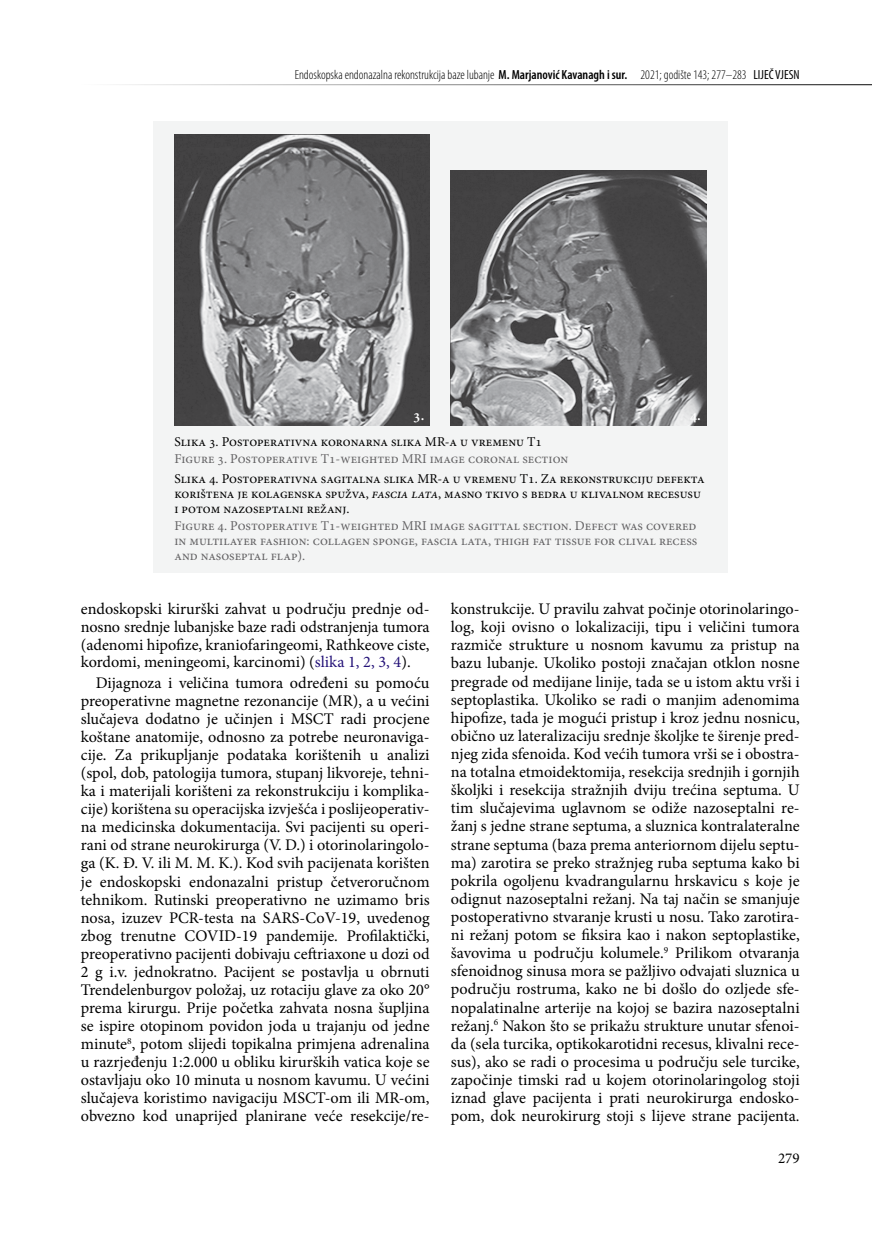
<style>
.page{position:relative;width:872px;height:1234px;background:#fff}
.page>*{position:absolute;margin:0;border:0;box-sizing:border-box;transform-origin:0 0}
.t1{font:16.2px/18.1px "Minion Pro";color:#000;text-align:justify}
.t2{font:600 15px "Minion Pro";color:#fff}
.t3{font:15px "Minion Pro";color:#000}
.t4{font:13.5px/15px "Minion Pro";color:#000}
.t5{font:13.5px/15px "Minion Pro";color:#646365;text-align:justify}
.t6{font:300 condensed 13.2px "Myriad Pro";color:#000}
.s1{font-weight:600}
.s2{font-weight:400}
.s3{font-style:italic}
.s4{color:#231177}
</style>
<div class="page">
<hr style="left:81px;top:84px;width:791px;height:1px;background:#000">
<div style="left:153px;top:121px;width:574px;height:451px;background:#f3f4f4"></div>
<img style="left:174px;top:134px;width:255px;height:291px">
<img style="left:451px;top:170px;width:255px;height:255px">
<p class="t6" style="left:295px;top:67px;width:506px">Endoskopska endonazalna rekonstrukcija baze lubanje <span class="s1">M. Marjanović Kavanagh i sur.</span> 2021; godište 143; 277–283 <span class="s2">LIJEČ VJESN</span></p>
<p class="t2" style="left:413px;top:405px;width:13px">3.</p>
<p class="t2" style="left:689px;top:405px;width:13px">4.</p>
<p class="t4" style="left:174px;top:434px;width:369px">Slika 3. Postoperativna koronarna slika MR-a u vremenu T1</p>
<p class="t5" style="left:174px;top:451px;width:395px">Figure 3. Postoperative T1-weighted MRI image coronal section</p>
<p class="t4" style="left:174px;top:471px;width:532px">Slika 4. Postoperativna sagitalna slika MR-a u vremenu T1. Za rekonstrukciju defekta korištena je kolagenska spužva, <span class="s3">fascia lata</span>, masno tkivo s bedra u klivalnom recesusu i potom nazoseptalni režanj.</p>
<p class="t5" style="left:174px;top:518px;width:524px">Figure 4. Postoperative T1-weighted MRI image sagittal section. Defect was covered in multilayer fashion: collagen sponge, fascia lata, thigh fat tissue for clival recess and nasoseptal flap).</p>
<p class="t1" style="left:81px;top:600px;width:350px;line-height:17.7px">endoskopski kirurški zahvat u području prednje od&shy;nosno srednje lubanjske baze radi odstranjenja tumora (adenomi hipofize, kraniofaringeomi, Rathkeove ciste, kordomi, meningeomi, karcinomi) (<span class="s4">slika 1, 2, 3, 4</span>).</p>
<p class="t1" style="left:81px;top:673px;width:350px;text-indent:15px">Dijagnoza i veličina tumora određeni su pomoću preoperativne magnetne rezonancije (MR), a u većini slučajeva dodatno je učinjen i MSCT radi procjene koštane anatomije, odnosno za potrebe neuronaviga&shy;cije. Za prikupljanje podataka korištenih u analizi (spol, dob, patologija tumora, stupanj likvoreje, tehni&shy;ka i materijali korišteni za rekonstrukciju i komplika&shy;cije) korištena su operacijska izvješća i poslijeoperativ&shy;na medicinska dokumentacija. Svi pacijenti su operi&shy;rani od strane neurokirurga (V. D.) i otorinolaringolo&shy;ga (K. Đ. V. ili M. M. K.). Kod svih pacijenata korišten je endoskopski endonazalni pristup četveroručnom tehnikom. Rutinski preoperativno ne uzimamo bris nosa, izuzev PCR-testa na SARS-CoV-19, uvedenog zbog trenutne COVID-19 pandemije. Profilaktički, preoperativno pacijenti dobivaju ceftriaxone u dozi od 2 g i.v. jednokratno. Pacijent se postavlja u obrnuti Trendelenburgov položaj, uz rotaciju glave za oko 20° prema kirurgu. Prije početka zahvata nosna šupljina se ispire otopinom povidon joda u trajanju od jedne minute<sup>8</sup>, potom slijedi topikalna primjena adrenalina u razrjeđenju 1:2.000 u obliku kirurških vatica koje se ostavljaju oko 10 minuta u nosnom kavumu. U većini slučajeva koristimo navigaciju MSCT-om ili MR-om, obvezno kod unaprijed planirane veće resekcije/re-</p>
<p class="t1" style="left:451px;top:600px;width:350px">konstrukcije. U pravilu zahvat počinje otorinolaringo&shy;log, koji ovisno o lokalizaciji, tipu i veličini tumora razmiče strukture u nosnom kavumu za pristup na bazu lubanje. Ukoliko postoji značajan otklon nosne pregrade od medijane linije, tada se u istom aktu vrši i septoplastika. Ukoliko se radi o manjim adenomima hipofize, tada je mogući pristup i kroz jednu nosnicu, obično uz lateralizaciju srednje školjke te širenje pred&shy;njeg zida sfenoida. Kod većih tumora vrši se i obostra&shy;na totalna etmoidektomija, resekcija srednjih i gornjih školjki i resekcija stražnjih dviju trećina septuma. U tim slučajevima uglavnom se odiže nazoseptalni re&shy;žanj s jedne strane septuma, a sluznica kontralateralne strane septuma (baza prema anteriornom dijelu septu&shy;ma) zarotira se preko stražnjeg ruba septuma kako bi pokrila ogoljenu kvadrangularnu hrskavicu s koje je odignut nazoseptalni režanj. Na taj način se smanjuje postoperativno stvaranje krusti u nosu. Tako zarotira&shy;ni režanj potom se fiksira kao i nakon septoplastike, šavovima u području kolumele.<sup>9</sup> Prilikom otvaranja sfenoidnog sinusa mora se pažljivo odvajati sluznica u području rostruma, kako ne bi došlo do ozljede sfe&shy;nopalatinalne arterije na kojoj se bazira nazoseptalni režanj.<sup>6</sup> Nakon što se prikažu strukture unutar sfenoi&shy;da (sela turcika, optikokarotidni recesus, klivalni rece&shy;sus), ako se radi o procesima u području sele turcike, započinje timski rad u kojem otorinolaringolog stoji iznad glave pacijenta i prati neurokirurga endosko&shy;pom, dok neurokirurg stoji s lijeve strane pacijenta.</p>
<p class="t3" style="left:778px;top:1147px;width:23px">279</p>
</div>
